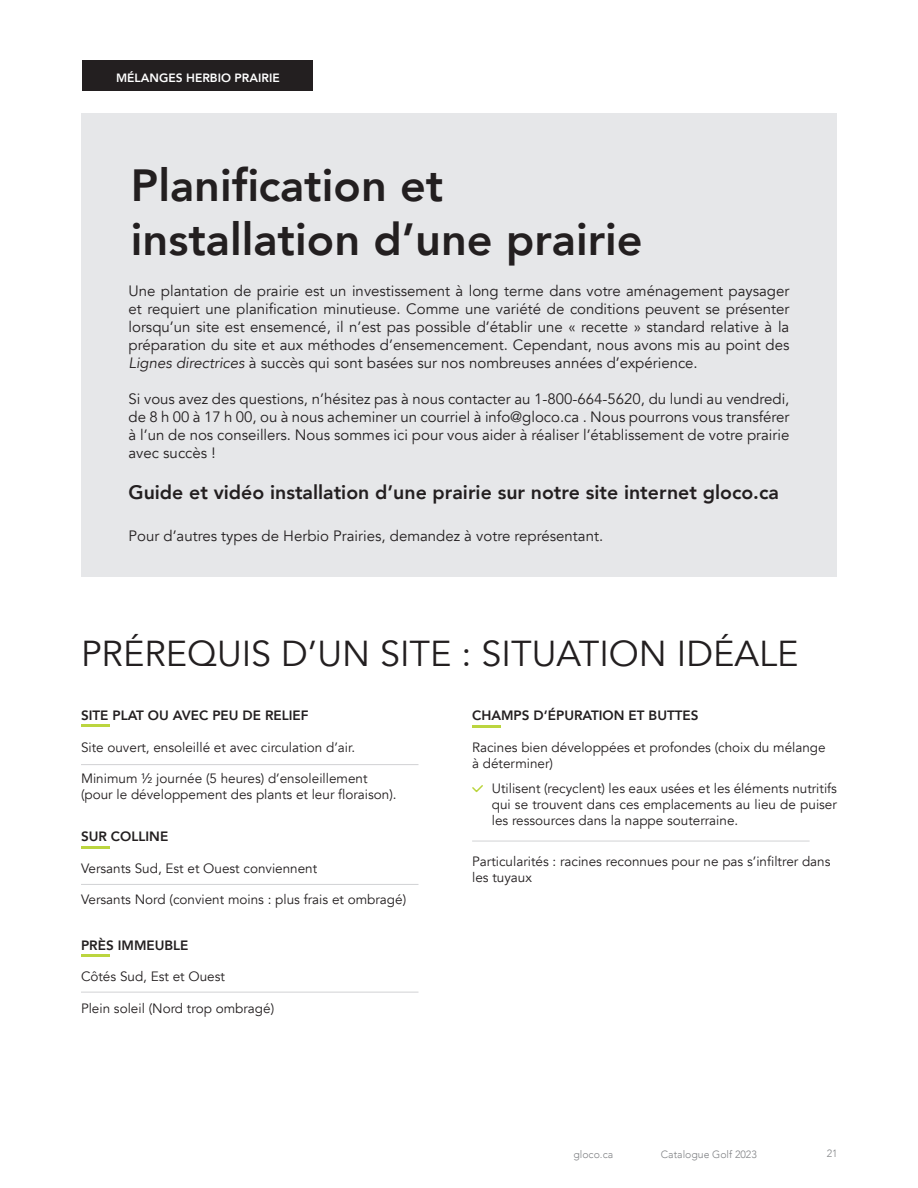
<style>
.page{position:relative;width:918px;height:1188px;background:#fff}
.page>*{position:absolute;margin:0;border:0;box-sizing:border-box;transform-origin:0 0}
.t1{font:800 45px/54px "Avenir";color:#231f20}
.t2{font:36px "Avenir";color:#231f20}
.t3{font:800 19.5px "Avenir";color:#231f20}
.t4{font:15px/18px "Avenir";color:#231f20;text-align:justify}
.t5{font:13.5px/16.2px "Avenir";color:#231f20}
.t6{font:800 13.5px "Avenir";color:#231f20}
.t7{font:800 12px "Avenir";color:#fff}
.t8{font:300 10.5px "Avenir";color:#808285}
.s1{font-style:italic}
</style>
<div class="page">
<div style="left:81px;top:113px;width:756px;height:464px;background:#e6e7e9"></div>
<hr style="left:81px;top:846px;width:29px;height:3px;background:#bbd53f">
<hr style="left:81px;top:724px;width:29px;height:3px;background:#bbd53f">
<hr style="left:81px;top:954px;width:29px;height:3px;background:#bbd53f">
<hr style="left:472px;top:725px;width:29px;height:3px;background:#bbd53f">
<div style="left:83px;top:60px;width:230px;height:31px;background:#231f20"></div>
<hr style="left:81px;top:764px;width:337px;height:1px;background:#d1d2d4">
<hr style="left:81px;top:884px;width:337px;height:1px;background:#d1d2d4">
<hr style="left:81px;top:992px;width:337px;height:1px;background:#d1d2d4">
<hr style="left:472px;top:841px;width:338px;height:1px;background:#d1d2d4">
<svg style="left:472px;top:785px;width:11px;height:8px"></svg>
<p class="t7" style="left:116px;top:68px;width:165px">MÉLANGES HERBIO PRAIRIE</p>
<p class="t1" style="left:131px;top:159px;width:513px">Planification et installation d’une prairie</p>
<p class="t4" style="left:129px;top:282px;width:662px">Une plantation de prairie est un investissement à long terme dans votre aménagement paysager et requiert une planification minutieuse. Comme une variété de conditions peuvent se présenter lorsqu’un site est ensemencé, il n’est pas possible d’établir une « recette » standard relative à la préparation du site et aux méthodes d’ensemencement. Cependant, nous avons mis au point des <span class="s1">Lignes directrices</span> à succès qui sont basées sur nos nombreuses années d’expérience.</p>
<p class="t4" style="left:129px;top:390px;width:663px">Si vous avez des questions, n’hésitez pas à nous contacter au 1-800-664-5620, du lundi au vendredi, de 8 h 00 à 17 h 00, ou à nous acheminer un courriel à info@gloco.ca . Nous pourrons vous transférer à l’un de nos conseillers. Nous sommes ici pour vous aider à réaliser l’établissement de votre prairie avec succès !</p>
<p class="t3" style="left:129px;top:477px;width:652px">Guide et vidéo installation d’une prairie sur notre site internet gloco.ca</p>
<p class="t4" style="left:129px;top:527px;width:476px">Pour d’autres types de Herbio Prairies, demandez à votre représentant.</p>
<p class="t2" style="left:81px;top:632px;width:719px">PRÉREQUIS D’UN SITE : SITUATION IDÉALE</p>
<p class="t6" style="left:81px;top:705px;width:229px">SITE PLAT OU AVEC PEU DE RELIEF</p>
<p class="t5" style="left:81px;top:739px;width:276px">Site ouvert, ensoleillé et avec circulation d’air.</p>
<p class="t5" style="left:81px;top:771px;width:288px">Minimum ½ journée (5 heures) d’ensoleillement</p>
<p class="t5" style="left:81px;top:787px;width:317px">(pour le développement des plants et leur floraison).</p>
<p class="t6" style="left:81px;top:826px;width:89px">SUR COLLINE</p>
<p class="t5" style="left:81px;top:860px;width:238px">Versants Sud, Est et Ouest conviennent</p>
<p class="t5" style="left:81px;top:892px;width:327px">Versants Nord (convient moins : plus frais et ombragé)</p>
<p class="t6" style="left:81px;top:934px;width:109px">PRÈS IMMEUBLE</p>
<p class="t5" style="left:81px;top:969px;width:146px">Côtés Sud, Est et Ouest</p>
<p class="t5" style="left:81px;top:1000px;width:195px">Plein soleil (Nord trop ombragé)</p>
<p class="t6" style="left:472px;top:705px;width:228px">CHAMPS D’ÉPURATION ET BUTTES</p>
<p class="t5" style="left:472px;top:739px;width:355px">Racines bien développées et profondes (choix du mélange à déterminer)</p>
<p class="t5" style="left:492px;top:780px;width:347px;text-align:justify">Utilisent (recyclent) les eaux usées et les éléments nutritifs qui se trouvent dans ces emplacements au lieu de puiser les ressources dans la nappe souterraine.</p>
<p class="t5" style="left:472px;top:854px;width:360px">Particularités : racines reconnues pour ne pas s’infiltrer dans les tuyaux</p>
<p class="t8" style="left:573px;top:1148px;width:41px">gloco.ca</p>
<p class="t8" style="left:661px;top:1148px;width:97px">Catalogue Golf 2023</p>
<p class="t8" style="left:827px;top:1148px;width:12px">21</p>
</div>
